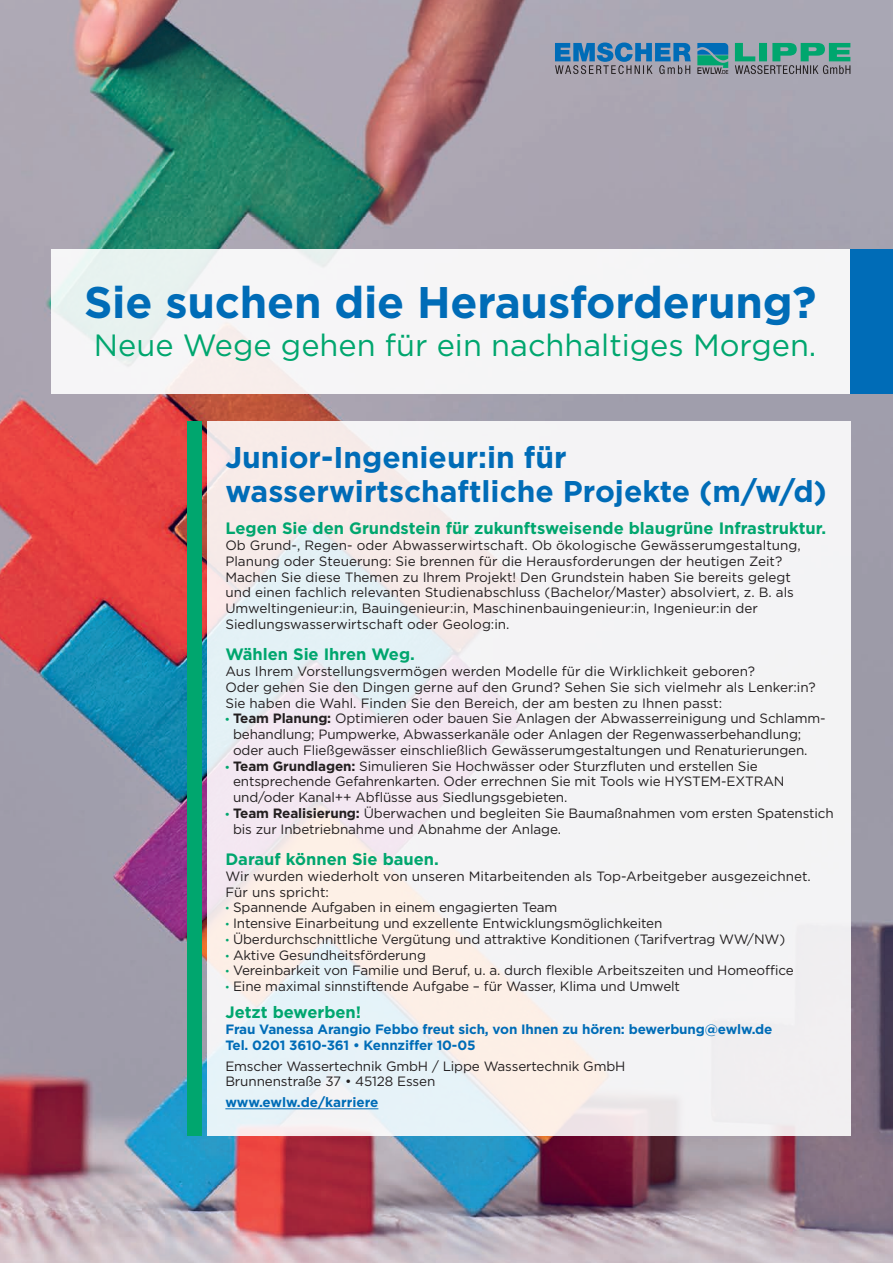
<style>
.page{position:relative;width:893px;height:1263px;background:#fff}
.page>*{position:absolute;margin:0;border:0;box-sizing:border-box;transform-origin:0 0}
.t1{font:700 44.25px "Gotham";letter-spacing:-.005em;color:#006cb7}
.t2{font:30.75px "Gotham";color:#00a66e}
.t3{font:700 30px/33px "Gotham";color:#006cb7}
.t4{font:700 16.5px "Gotham";color:#00a66e}
.t5{font:13.5px/15.8px "Gotham";letter-spacing:-.01em;color:#231f20}
.t6{font:700 13.5px/15.8px "Gotham";letter-spacing:-.01em;color:#006cb7}
.s1{font-family:"Arial";font-weight:700;font-size:10.8px;color:#00a66e}
.s2{font-weight:700}
.s3{font-family:"Arial";font-size:10.8px;color:#00a66e}
</style>
<div class="page">
<img style="left:0;top:0;width:893px;height:1263px">
<svg style="left:697px;top:43px;width:31px;height:31px"></svg>
<svg style="left:555px;top:43px;width:136px;height:31px;background:#5b84a8"></svg>
<svg style="left:735px;top:43px;width:115px;height:31px;background:#5e998c"></svg>
<div style="left:188px;top:421px;width:14px;height:714px;background:#00a66e"></div>
<svg style="left:207px;top:421px;width:643px;height:714px;fill:#f3f3f5"></svg>
<hr style="left:225px;top:1108px;width:153px;height:1px;background:#006cb7">
<div style="left:51px;top:249px;width:842px;height:144px;background:linear-gradient(to right,#f1f3f3,#f7f6f7)"></div>
<div style="left:850px;top:249px;width:43px;height:144px;background:#006cb7"></div>
<h1 class="t1" style="left:84px;top:273px;width:734px">Sie suchen die Herausforderung?</h1>
<h2 class="t2" style="left:94px;top:326px;width:724px">Neue Wege gehen für ein nachhaltiges Morgen.</h2>
<h3 class="t3" style="left:225px;top:441px;width:603px">Junior-Ingenieur:in für wasserwirtschaftliche Projekte (m/w/d)</h3>
<p class="t4" style="left:225px;top:517px;width:602px">Legen Sie den Grundstein für zukunftsweisende blaugrüne Infrastruktur.</p>
<p class="t5" style="left:225px;top:537px;width:577px">Ob Grund-, Regen- oder Abwasserwirtschaft. Ob ökologische Gewässerumgestaltung, Planung oder Steuerung: Sie brennen für die Herausforderungen der heutigen Zeit?<br>Machen Sie diese Themen zu Ihrem Projekt! Den Grundstein haben Sie bereits gelegt und einen fachlich relevanten Studienabschluss (Bachelor/Master) absolviert, z. B. als Umweltingenieur:in, Bauingenieur:in, Maschinenbauingenieur:in, Ingenieur:in der Siedlungswasserwirtschaft oder Geolog:in.</p>
<p class="t4" style="left:225px;top:643px;width:191px">Wählen Sie Ihren Weg.</p>
<p class="t5" style="left:225px;top:663px;width:592px">Aus Ihrem Vorstellungsvermögen werden Modelle für die Wirklichkeit geboren?<br>Oder gehen Sie den Dingen gerne auf den Grund? Sehen Sie sich vielmehr als Lenker:in?<br>Sie haben die Wahl. Finden Sie den Bereich, der am besten zu Ihnen passt:</p>
<p class="t5" style="left:233px;top:710px;width:594px;text-indent:-8px"><span class="s1">•</span> <span class="s2">Team Planung:</span> Optimieren oder bauen Sie Anlagen der Abwasserreinigung und Schlamm&shy;behandlung; Pumpwerke, Abwasserkanäle oder Anlagen der Regenwasserbehandlung; oder auch Fließgewässer einschließlich Gewässerumgestaltungen und Renaturierungen.</p>
<p class="t5" style="left:233px;top:758px;width:553px;text-indent:-8px"><span class="s1">•</span> <span class="s2">Team Grundlagen:</span> Simulieren Sie Hochwässer oder Sturzfluten und erstellen Sie entsprechende Gefahrenkarten. Oder errechnen Sie mit Tools wie HYSTEM-EXTRAN und/oder Kanal++ Abflüsse aus Siedlungsgebieten.</p>
<p class="t5" style="left:233px;top:805px;width:602px;text-indent:-8px"><span class="s1">•</span> <span class="s2">Team Realisierung:</span> Überwachen und begleiten Sie Baumaßnahmen vom ersten Spatenstich bis zur Inbetriebnahme und Abnahme der Anlage.</p>
<p class="t4" style="left:225px;top:848px;width:215px">Darauf können Sie bauen.</p>
<p class="t5" style="left:225px;top:868px;width:587px">Wir wurden wiederholt von unseren Mitarbeitenden als Top-Arbeitgeber ausgezeichnet.<br>Für uns spricht:</p>
<p class="t5" style="left:225px;top:899px;width:333px"><span class="s3">•</span> Spannende Aufgaben in einem engagierten Team</p>
<p class="t5" style="left:225px;top:915px;width:439px"><span class="s3">•</span> Intensive Einarbeitung und exzellente Entwicklungsmöglichkeiten</p>
<p class="t5" style="left:225px;top:931px;width:561px"><span class="s3">•</span> Überdurchschnittliche Vergütung und attraktive Konditionen (Tarifvertrag WW/NW)</p>
<p class="t5" style="left:225px;top:947px;width:202px"><span class="s3">•</span> Aktive Gesundheitsförderung</p>
<p class="t5" style="left:225px;top:962px;width:570px"><span class="s3">•</span> Vereinbarkeit von Familie und Beruf, u. a. durch flexible Arbeitszeiten und Homeoffice</p>
<p class="t5" style="left:225px;top:978px;width:456px"><span class="s3">•</span> Eine maximal sinnstiftende Aufgabe – für Wasser, Klima und Umwelt</p>
<p class="t4" style="left:225px;top:1001px;width:137px">Jetzt bewerben!</p>
<p class="t6" style="left:225px;top:1021px;width:549px">Frau Vanessa Arangio Febbo freut sich, von Ihnen zu hören: bewerbung@ewlw.de<br>Tel. 0201 3610-361 • Kennziffer 10-05</p>
<p class="t5" style="left:225px;top:1058px;width:402px">Emscher Wassertechnik GmbH / Lippe Wassertechnik GmbH<br>Brunnenstraße 37 • 45128 Essen</p>
<p class="t6" style="left:225px;top:1095px;width:155px">www.ewlw.de/karriere</p>
</div>
